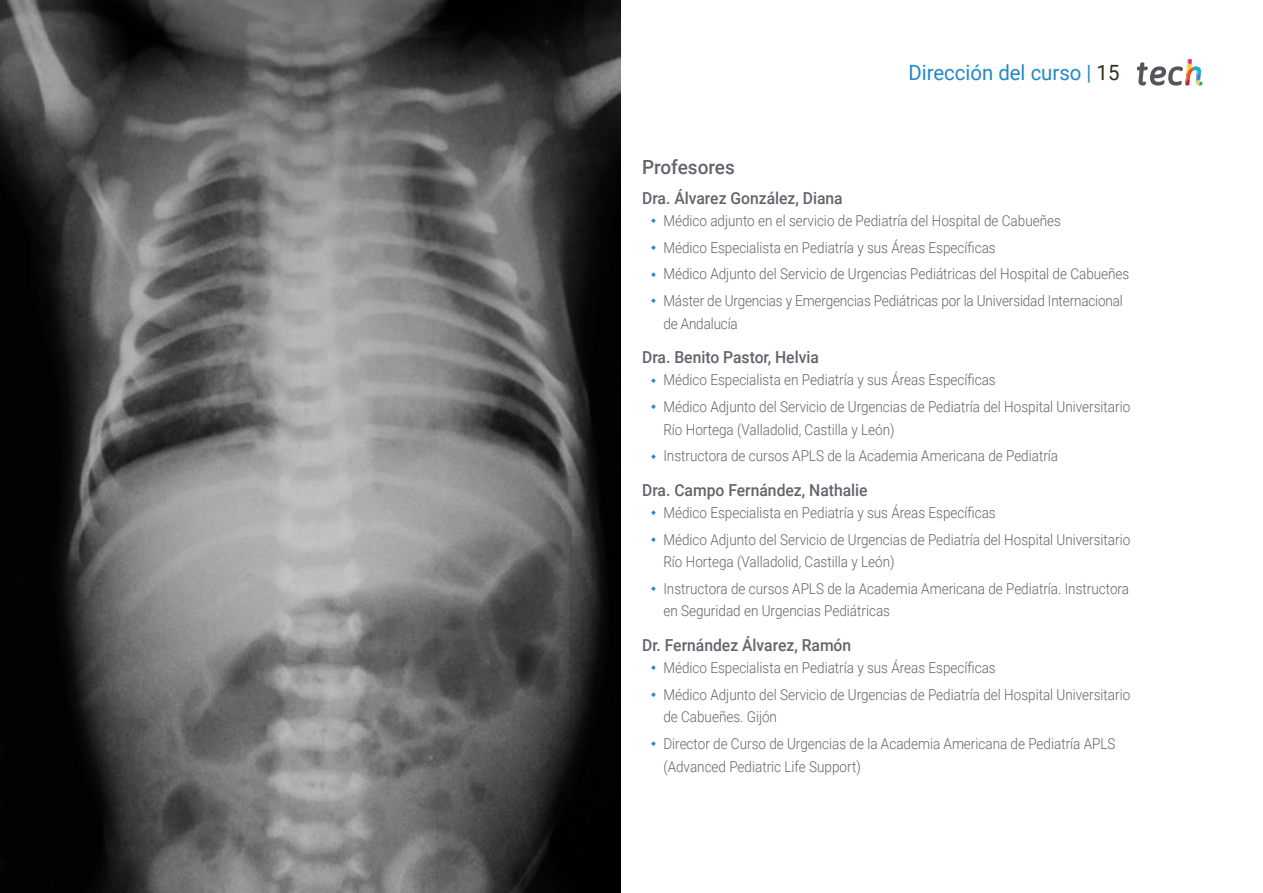
<style>
.page{position:relative;width:1263px;height:893px;background:#fff}
.page>*{position:absolute;margin:0;border:0;box-sizing:border-box;transform-origin:0 0}
.t1{font:21px "Roboto";color:#2488c9}
.t2{font:500 19.5px "Roboto";color:#61646a}
.t3{font:500 16.5px "Roboto";color:#61646a;scale:.95 1}
.t4{font:300 15px/26.7px "Roboto";color:#61646a;scale:.9 1}
.s1{color:#312e20}
</style>
<div class="page">
<svg style="left:1137px;top:59px;width:65px;height:27px"></svg>
<img style="left:0;top:0;width:621px;height:893px">
<h1 class="t1" style="left:908px;top:57px;width:213px">Dirección del curso | <span class="s1">15</span></h1>
<h2 class="t2" style="left:642px;top:154px;width:94px">Profesores</h2>
<p class="t3" style="left:642px;top:186px;width:213px">Dra. Álvarez González, Diana</p>
<p class="t4" style="left:663px;top:207px;width:519px">Médico adjunto en el servicio de Pediatría del Hospital de Cabueñes<br>Médico Especialista en Pediatría y sus Áreas Específicas<br>Médico Adjunto del Servicio de Urgencias Pediátricas del Hospital de Cabueñes Máster de Urgencias y Emergencias Pediátricas por la Universidad Internacional</p>
<p class="t4" style="left:663px;top:309px;width:84px">de Andalucía</p>
<p class="t3" style="left:642px;top:345px;width:188px">Dra. Benito Pastor, Helvia</p>
<p class="t4" style="left:663px;top:366px;width:520px">Médico Especialista en Pediatría y sus Áreas Específicas<br>Médico Adjunto del Servicio de Urgencias de Pediatría del Hospital Universitario</p>
<p class="t4" style="left:663px;top:415px;width:440px">Río Hortega (Valladolid, Castilla y León)<br>Instructora de cursos APLS de la Academia Americana de Pediatría</p>
<p class="t3" style="left:642px;top:478px;width:239px">Dra. Campo Fernández, Nathalie</p>
<p class="t4" style="left:663px;top:499px;width:520px">Médico Especialista en Pediatría y sus Áreas Específicas<br>Médico Adjunto del Servicio de Urgencias de Pediatría del Hospital Universitario</p>
<p class="t4" style="left:663px;top:548px;width:519px">Río Hortega (Valladolid, Castilla y León)<br>Instructora de cursos APLS de la Academia Americana de Pediatría. Instructora</p>
<p class="t4" style="left:663px;top:597px;width:253px">en Seguridad en Urgencias Pediátricas</p>
<p class="t3" style="left:642px;top:633px;width:222px">Dr. Fernández Álvarez, Ramón</p>
<p class="t4" style="left:663px;top:654px;width:520px">Médico Especialista en Pediatría y sus Áreas Específicas<br>Médico Adjunto del Servicio de Urgencias de Pediatría del Hospital Universitario</p>
<p class="t4" style="left:663px;top:703px;width:504px">de Cabueñes. Gijón<br>Director de Curso de Urgencias de la Academia Americana de Pediatría APLS</p>
<p class="t4" style="left:663px;top:752px;width:221px">(Advanced Pediatric Life Support)</p>
</div>
